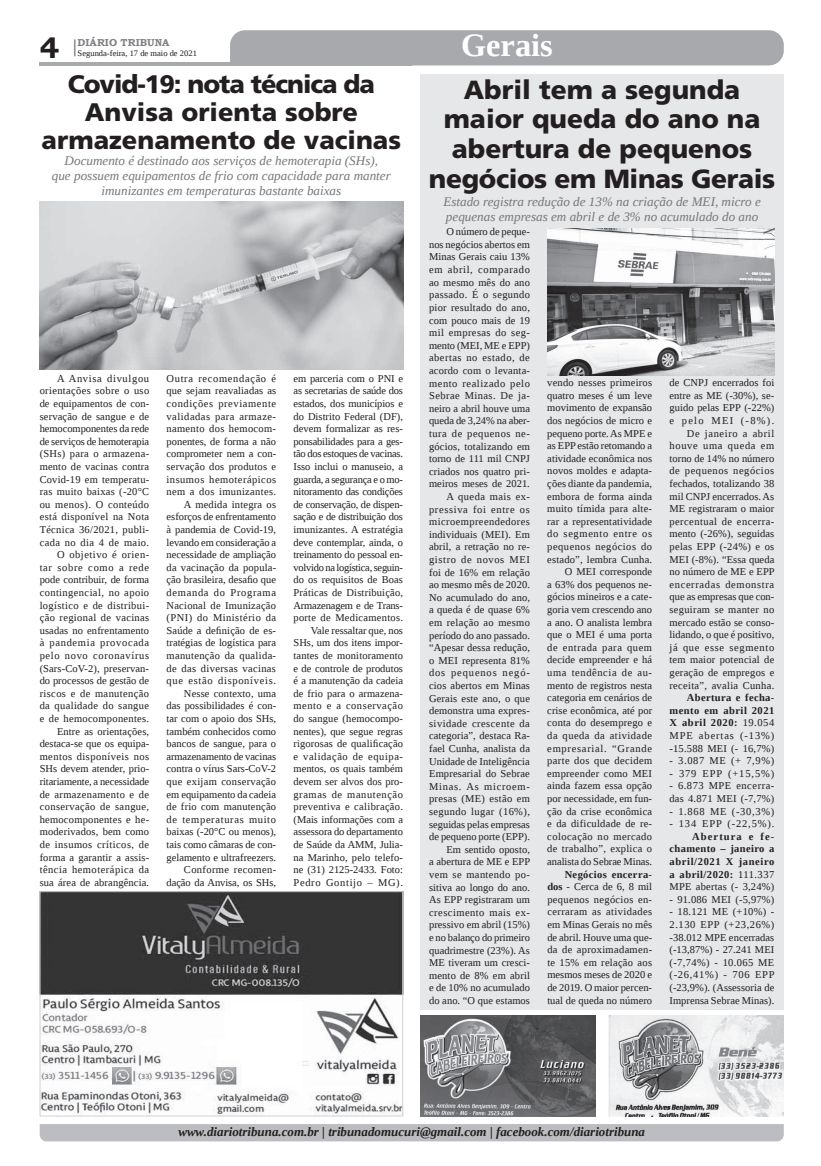
<style>
.page{position:relative;width:821px;height:1166px;background:#fff}
.page>*{position:absolute;margin:0;border:0;box-sizing:border-box;transform-origin:0 0}
.t1{font:700 32.38px "Liberation Serif";color:#fff}
.t2{font:700 29.31px "Bookman Old Style";color:#231f20}
.t3{font:900 26.25px/29.8px "Frutiger LT Std";color:#231f20;text-align:center}
.t4{font:900 25.38px/27.6px "Frutiger LT Std";color:#231f20;text-align:center}
.t5{font:italic 13.12px/14.9px "Liberation Serif";color:#76787b}
.t6{font:italic 700 12.95px "Liberation Serif";color:#231f20}
.t7{font:10.5px/12.6px "Liberation Serif";letter-spacing:.01em;color:#231f20;text-align:right}
.t8{font:700 10.5px/12.6px "Liberation Serif";letter-spacing:.05em;color:#231f20;text-align:justify}
.t9{font:10.5px/12.6px "Liberation Serif";letter-spacing:.05em;color:#231f20}
.t10{font:700 10.06px "Bookman Old Style";color:#808285}
.t11{font:8.4px "Liberation Serif";color:#231f20}
.s1{font-weight:400}
.s2{font-weight:700}
</style>
<div class="page">
<svg style="left:74px;top:39px;width:2px;height:17px"></svg>
<hr style="left:40px;top:62px;width:372px;height:3px;background:#a8a9ad">
<div style="left:230px;top:30px;width:554px;height:35px;background:#a8a9ad"></div>
<div style="left:40px;top:1124px;width:744px;height:17px;background:#bcbdc0"></div>
<div style="left:420px;top:74px;width:364px;height:935px;background:#e6e7e9"></div>
<img style="left:609px;top:1015px;width:175px;height:101px">
<img style="left:420px;top:1015px;width:176px;height:101px">
<img style="left:40px;top:202px;width:363px;height:168px">
<img style="left:547px;top:228px;width:227px;height:147px">
<img style="left:42px;top:893px;width:359px;height:221px">
<div style="left:40px;top:891px;width:363px;height:225px;border:1px solid #d1d2d4"></div>
<h2 class="t2" style="left:40px;top:27px;width:21px">4</h2>
<p class="t10" style="left:78px;top:35px;width:93px">DIÁRIO TRIBUNA</p>
<p class="t11" style="left:78px;top:48px;width:121px">Segunda-feira, 17 de maio de 2021</p>
<h3 class="t4" style="left:42px;top:71px;width:361px">Covid-19: nota técnica da<br>Anvisa orienta sobre armazenamento de vacinas</h3>
<p class="t5" style="left:52px;top:154px;width:341px;text-align:center">Documento é destinado aos serviços de hemoterapia (SHs),<br>que possuem equipamentos de frio com capacidade para manter imunizantes em temperaturas bastante baixas</p>
<p class="t7" style="left:40px;top:372px;width:111px">A Anvisa divulgou orientações sobre o uso de equipamentos de con&shy;servação de sangue e de hemocomponentes da rede de serviços de hemoterapia (SHs) para o armazena&shy;mento de vacinas contra<br>Covid-19 em temperatu&shy;ras muito baixas (-20°C ou menos). O conteúdo está disponível na Nota<br>Técnica 36/2021, publi&shy;cada no dia 4 de maio.<br>O objetivo é orien-<br>tar sobre como a rede pode contribuir, de forma contingencial, no apoio logístico e de distribui&shy;ção regional de vacinas usadas no enfrentamento à pandemia provocada pelo novo coronavírus (Sars-CoV-2), preservan&shy;do processos de gestão de riscos e de manutenção da qualidade do sangue e de hemocomponentes.<br>Entre as orientações, destaca-se que os equipa&shy;mentos disponíveis nos<br>SHs devem atender, prio&shy;ritariamente, a necessidade de armazenamento e de conservação de sangue, hemocomponentes e he&shy;moderivados, bem como de insumos críticos, de forma a garantir a assis&shy;tência hemoterápica da sua área de abrangência.</p>
<p class="t7" style="left:167px;top:372px;width:111px">Outra recomendação é que sejam reavaliadas as condições previamente validadas para armaze&shy;namento dos hemocom&shy;ponentes, de forma a não comprometer nem a con&shy;servação dos produtos e insumos hemoterápicos nem a dos imunizantes.<br>A medida integra os esforços de enfrentamento à pandemia de Covid-19, levando em consideração a necessidade de ampliação da vacinação da popula&shy;ção brasileira, desafio que demanda do Programa<br>Nacional de Imunização (PNI) do Ministério da<br>Saúde a definição de es&shy;tratégias de logística para manutenção da qualida&shy;de das diversas vacinas que estão disponíveis.<br>Nesse contexto, uma<br>das possibilidades é con&shy;tar com o apoio dos SHs, também conhecidos como bancos de sangue, para o armazenamento de vacinas contra o vírus Sars-CoV-2 que exijam conservação em equipamento da cadeia de frio com manutenção de temperaturas muito baixas (-20°C ou menos), tais como câmaras de con&shy;gelamento e ultrafreezers.<br>Conforme recomen&shy;dação da Anvisa, os SHs,</p>
<p class="t7" style="left:294px;top:372px;width:111px">em parceria com o PNI e as secretarias de saúde dos estados, dos municípios e do Distrito Federal (DF), devem formalizar as res&shy;ponsabilidades para a ges&shy;tão dos estoques de vacinas.<br>Isso inclui o manuseio, a guarda, a segurança e o mo&shy;nitoramento das condições de conservação, de dispen&shy;sação e de distribuição dos imunizantes. A estratégia deve contemplar, ainda, o treinamento do pessoal en&shy;volvido na logística, seguin&shy;do os requisitos de Boas<br>Práticas de Distribuição,<br>Armazenagem e de Trans&shy;porte de Medicamentos.<br>Vale ressaltar que, nos<br>SHs, um dos itens impor&shy;tantes de monitoramento e de controle de produtos é a manutenção da cadeia de frio para o armazena&shy;mento e a conservação do sangue (hemocompo&shy;nentes), que segue regras rigorosas de qualificação e validação de equipa&shy;mentos, os quais também devem ser alvos dos pro&shy;gramas de manutenção preventiva e calibração. (Mais informações com a assessora do departamento de Saúde da AMM, Julia&shy;na Marinho, pelo telefo&shy;ne (31) 2125-2433. Foto:<br>Pedro Gontijo – MG).</p>
<h1 class="t1" style="left:461px;top:24px;width:93px">Gerais</h1>
<h3 class="t3" style="left:429px;top:74px;width:348px">Abril tem a segunda maior queda do ano na abertura de pequenos negócios em Minas Gerais</h3>
<p class="t7" style="left:429px;top:225px;width:103px">O número de peque-<br>nos negócios abertos em<br>Minas Gerais caiu 13% em abril, comparado ao mesmo mês do ano passado. É o segundo pior resultado do ano, com pouco mais de 19 mil empresas do seg&shy;mento (MEI, ME e EPP) abertas no estado, de acordo com o levanta&shy;mento realizado pelo<br>Sebrae Minas. De ja&shy;neiro a abril houve uma queda de 3,24% na aber&shy;tura de pequenos ne&shy;gócios, totalizando em torno de 111 mil CNPJ criados nos quatro pri&shy;meiros meses de 2021.<br>A queda mais ex&shy;pressiva foi entre os microempreendedores individuais (MEI). Em abril, a retração no re&shy;gistro de novos MEI foi de 16% em relação ao mesmo mês de 2020.<br>No acumulado do ano, a queda é de quase 6% em relação ao mesmo período do ano passado. “Apesar dessa redução, o MEI representa 81% dos pequenos negó&shy;cios abertos em Minas<br>Gerais este ano, o que demonstra uma expres&shy;sividade crescente da categoria”, destaca Ra&shy;fael Cunha, analista da<br>Unidade de Inteligência<br>Empresarial do Sebrae<br>Minas. As microem&shy;presas (ME) estão em segundo lugar (16%), seguidas pelas empresas de pequeno porte (EPP).<br>Em sentido oposto,<br>a abertura de ME e EPP vem se mantendo po&shy;sitiva ao longo do ano.<br>As EPP registraram um crescimento mais ex&shy;pressivo em abril (15%) e no balanço do primeiro quadrimestre (23%). As<br>ME tiveram um cresci&shy;mento de 8% em abril e de 10% no acumulado do ano. “O que estamos</p>
<p class="t5" style="left:443px;top:194px;width:319px">Estado registra redução de 13% na criação de MEI, micro e pequenas empresas em abril e de 3% no acumulado do ano</p>
<p class="t7" style="left:670px;top:376px;width:107px">de CNPJ encerrados foi entre as ME (-30%), se&shy;guido pelas EPP (-22%) e pelo MEI (-8%).<br>De janeiro a abril houve uma queda em torno de 14% no número de pequenos negócios fechados, totalizando 38 mil CNPJ encerrados. As<br>ME registraram o maior percentual de encerra&shy;mento (-26%), seguidas pelas EPP (-24%) e os<br>MEI (-8%). “Essa queda no número de ME e EPP encerradas demonstra que as empresas que con&shy;seguiram se manter no mercado estão se conso&shy;lidando, o que é positivo, já que esse segmento tem maior potencial de geração de empregos e receita”, avalia Cunha.</p>
<p class="t8" style="left:670px;top:691px;width:106px;text-indent:17px">Abertura e fecha&shy;mento em abril 2021<br>X abril 2020: <span class="s1">19.054<br>MPE abertas (-13%) -15.588 MEI (- 16,7%)</span></p>
<p class="t7" style="left:670px;top:754px;width:106px">- 3.087 ME (+ 7,9%)</p>
<p class="t7" style="left:670px;top:767px;width:106px">- 379 EPP (+15,5%)</p>
<p class="t9" style="left:670px;top:779px;width:106px">- 6.873 MPE encerra&shy;das 4.871 MEI (-7,7%)</p>
<p class="t7" style="left:670px;top:805px;width:106px">- 1.868 ME (-30,3%)</p>
<p class="t7" style="left:670px;top:817px;width:106px">- 134 EPP (-22,5%).</p>
<p class="t8" style="left:670px;top:830px;width:106px;text-indent:23px">Abertura e fe&shy;chamento – janeiro a abril/2021 X janeiro a abril/2020: <span class="s1">111.337<br>MPE abertas (- 3,24%)</span></p>
<p class="t7" style="left:670px;top:893px;width:106px">- 91.086 MEI (-5,97%)</p>
<p class="t7" style="left:670px;top:905px;width:107px;text-align:justify">- 18.121 ME (+10%) - 2.130 EPP (+23,26%) -38.012 MPE encerradas (-13,87%) - 27.241 MEI (-7,74%) - 10.065 ME (-26,41%) - 706 EPP (-23,9%). (Assessoria de Imprensa Sebrae Minas).</p>
<p class="t7" style="left:547px;top:376px;width:106px">vendo nesses primeiros quatro meses é um leve movimento de expansão dos negócios de micro e pequeno porte. As MPE e as EPP estão retomando a atividade econômica nos novos moldes e adapta&shy;ções diante da pandemia, embora de forma ainda muito tímida para alte&shy;rar a representatividade do segmento entre os pequenos negócios do estado”, lembra Cunha.<br>O MEI corresponde<br>a 63% dos pequenos ne&shy;gócios mineiros e a cate&shy;goria vem crescendo ano a ano. O analista lembra que o MEI é uma porta de entrada para quem decide empreender e há uma tendência de au&shy;mento de registros nesta categoria em cenários de crise econômica, até por conta do desemprego e da queda da atividade empresarial. “Grande parte dos que decidem empreender como MEI ainda fazem essa opção por necessidade, em fun&shy;ção da crise econômica e da dificuldade de re&shy;colocação no mercado de trabalho”, explica o analista do Sebrae Minas.</p>
<p class="t7" style="left:547px;top:868px;width:106px;text-align:justify;text-indent:17px"><span class="s2">Negócios encerra&shy;dos</span> - Cerca de 6, 8 mil pequenos negócios en&shy;cerraram as atividades em Minas Gerais no mês de abril. Houve uma que&shy;da de aproximadamen&shy;te 15% em relação aos mesmos meses de 2020 e de 2019. O maior percen&shy;tual de queda no número</p>
<p class="t6" style="left:178px;top:1123px;width:468px">www.diariotribuna.com.br | tribunadomucuri@gmail.com | facebook.com/diariotribuna</p>
</div>
